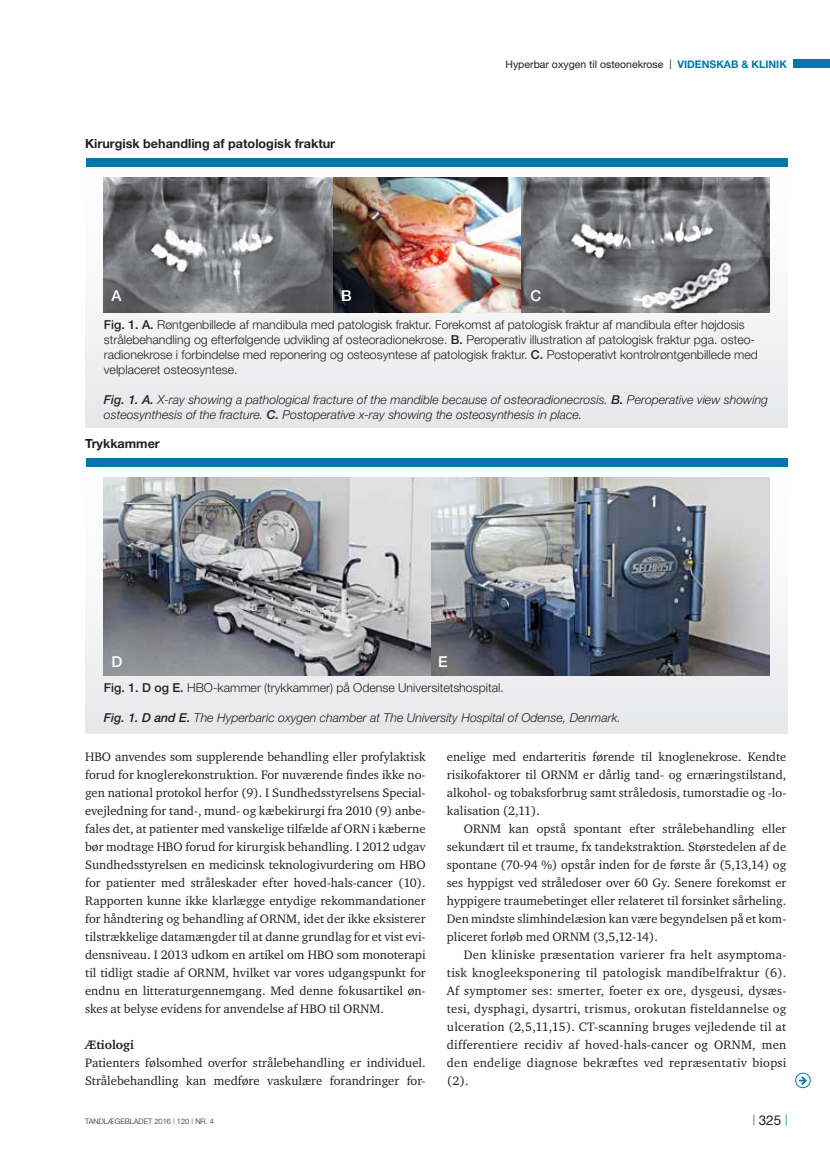
<style>
.page{position:relative;width:830px;height:1157px;background:#fff}
.page>*{position:absolute;margin:0;border:0;box-sizing:border-box;transform-origin:0 0}
.t1{font:500 15px "Helvetica Neue";color:#fff}
.t2{font:13.5px "Helvetica Neue";color:#231f20}
.t3{font:12.6px/18px "Charter ITC";color:#231f20;text-align:justify}
.t4{font:700 12.6px "Helvetica Neue";color:#231f20}
.t5{font:700 12.6px "Charter ITC";color:#231f20}
.t6{font:300 12.3px/15px "Helvetica Neue";color:#231f20}
.t7{font:italic 300 12.3px/15px "Helvetica Neue";color:#231f20}
.t8{font:10.5px "Helvetica Neue";color:#231f20}
.t9{font:300 7.5px "Helvetica Neue";color:#231f20}
.s1{font-family:"Arial Narrow"}
.s2{font-weight:700;color:#0078ae}
.s3{font-weight:500}
.s4{font-weight:400;color:#0078ae}
</style>
<div class="page">
<div style="left:793px;top:60px;width:36px;height:8px;background:#0078ae"></div>
<div style="left:795px;top:1073px;width:15px;height:14px;border:1px solid #0078ae;border-radius:50%"></div>
<svg style="left:798px;top:1074px;width:9px;height:12px"></svg>
<div style="left:85px;top:177px;width:702px;height:250px;background:#eeeff0"></div>
<div style="left:86px;top:158px;width:701px;height:9px;background:#0078ae"></div>
<img style="left:104px;top:178px;width:229px;height:134px">
<img style="left:333px;top:178px;width:435px;height:134px">
<div style="left:85px;top:461px;width:702px;height:272px;background:linear-gradient(to bottom,#fbfbfb,#e3e4e6)"></div>
<img style="left:104px;top:477px;width:327px;height:199px">
<img style="left:431px;top:477px;width:337px;height:199px">
<div style="left:86px;top:458px;width:701px;height:8px;background:#0078ae"></div>
<p class="t4" style="left:85px;top:136px;width:251px">Kirurgisk behandling af patologisk fraktur</p>
<p class="t8" style="left:505px;top:58px;width:283px">Hyperbar oxygen til osteonekrose <span class="s1">|</span> <span class="s2">VIDENSKAB &amp; KLINIK</span></p>
<p class="t1" style="left:111px;top:287px;width:12px">A</p>
<p class="t1" style="left:341px;top:287px;width:12px">B</p>
<p class="t1" style="left:530px;top:287px;width:12px">C</p>
<p class="t6" style="left:104px;top:316px;width:655px"><span class="s3">Fig. 1. A.</span> Røntgenbillede af mandibula med patologisk fraktur. Forekomst af patologisk fraktur af mandibula efter højdosis strålebehandling og efterfølgende udvikling af osteoradionekrose. <span class="s3">B.</span> Peroperativ illustration af patologisk fraktur pga. osteo&shy;radionekrose i forbindelse med reponering og osteosyntese af patologisk fraktur. <span class="s3">C.</span> Postoperativt kontrolrøntgenbillede med velplaceret osteosyntese.</p>
<p class="t7" style="left:104px;top:392px;width:665px"><span class="s3">Fig. 1. A.</span> X-ray showing a pathological fracture of the mandible because of osteoradionecrosis. <span class="s3">B.</span> Peroperative view showing osteosynthesis of the fracture. <span class="s3">C.</span> Postoperative x-ray showing the osteosynthesis in place.</p>
<p class="t4" style="left:85px;top:436px;width:76px">Trykkammer</p>
<p class="t1" style="left:111px;top:652px;width:12px">D</p>
<p class="t1" style="left:438px;top:652px;width:11px">E</p>
<p class="t6" style="left:104px;top:680px;width:401px"><span class="s3">Fig. 1. D og E.</span> HBO-kammer (trykkammer) på Odense Universitetshospital.</p>
<p class="t7" style="left:104px;top:710px;width:518px"><span class="s3">Fig. 1. D and E.</span> The Hyperbaric oxygen chamber at The University Hospital of Odense, Denmark.</p>
<p class="t3" style="left:85px;top:747px;width:342px">HBO anvendes som supplerende behandling eller profylaktisk forud for knoglerekonstruktion. For nuværende findes ikke no&shy;gen national protokol herfor (9). I Sundhedsstyrelsens Special&shy;evejledning for tand-, mund- og kæbekirurgi fra 2010 (9) anbe&shy;fales det, at patienter med vanskelige tilfælde af ORN i kæberne bør modtage HBO forud for kirurgisk behandling. I 2012 udgav Sundhedsstyrelsen en medicinsk teknologivurdering om HBO for patienter med stråleskader efter hoved-hals-cancer (10).<br>Rapporten kunne ikke klarlægge entydige rekommandationer for håndtering og behandling af ORNM, idet der ikke eksisterer tilstrækkelige datamængder til at danne grundlag for et vist evi&shy;densniveau. I 2013 udkom en artikel om HBO som monoterapi til tidligt stadie af ORNM, hvilket var vores udgangspunkt for endnu en litteraturgennemgang. Med denne fokusartikel øn&shy;skes at belyse evidens for anvendelse af HBO til ORNM.</p>
<p class="t5" style="left:85px;top:1036px;width:50px">Ætiologi</p>
<p class="t3" style="left:85px;top:1053px;width:342px">Patienters følsomhed overfor strålebehandling er individuel.<br>Strålebehandling kan medføre vaskulære forandringer for-</p>
<p class="t3" style="left:446px;top:747px;width:341px">enelige med endarteritis førende til knoglenekrose. Kendte risikofaktorer til ORNM er dårlig tand- og ernæringstilstand, alkohol- og tobaksforbrug samt stråledosis, tumorstadie og -lo&shy;kalisation (2,11).</p>
<p class="t3" style="left:446px;top:819px;width:341px;text-indent:17px">ORNM kan opstå spontant efter strålebehandling eller sekundært til et traume, fx tandekstraktion. Størstedelen af de spontane (70-94 %) opstår inden for de første år (5,13,14) og ses hyppigst ved stråledoser over 60 Gy. Senere forekomst er hyppigere traumebetinget eller relateret til forsinket sårheling.<br>Den mindste slimhindelæsion kan være begyndelsen på et kom&shy;pliceret forløb med ORNM (3,5,12-14).</p>
<p class="t3" style="left:446px;top:945px;width:341px;text-indent:17px">Den kliniske præsentation varierer fra helt asymptoma&shy;tisk knogleeksponering til patologisk mandibelfraktur (6).<br>Af symptomer ses: smerter, foeter ex ore, dysgeusi, dysæs&shy;tesi, dysphagi, dysartri, trismus, orokutan fisteldannelse og ulceration (2,5,11,15). CT-scanning bruges vejledende til at differentiere recidiv af hoved-hals-cancer og ORNM, men den endelige diagnose bekræftes ved repræsentativ biopsi (2).</p>
<p class="t9" style="left:85px;top:1116px;width:130px">TANDLÆGEBLADET 2016 <span class="s4">|</span> 120 <span class="s4">|</span> NR. 4</p>
<p class="t2" style="left:752px;top:1112px;width:36px"><sup>|</sup> 325 <sup>|</sup></p>
</div>
